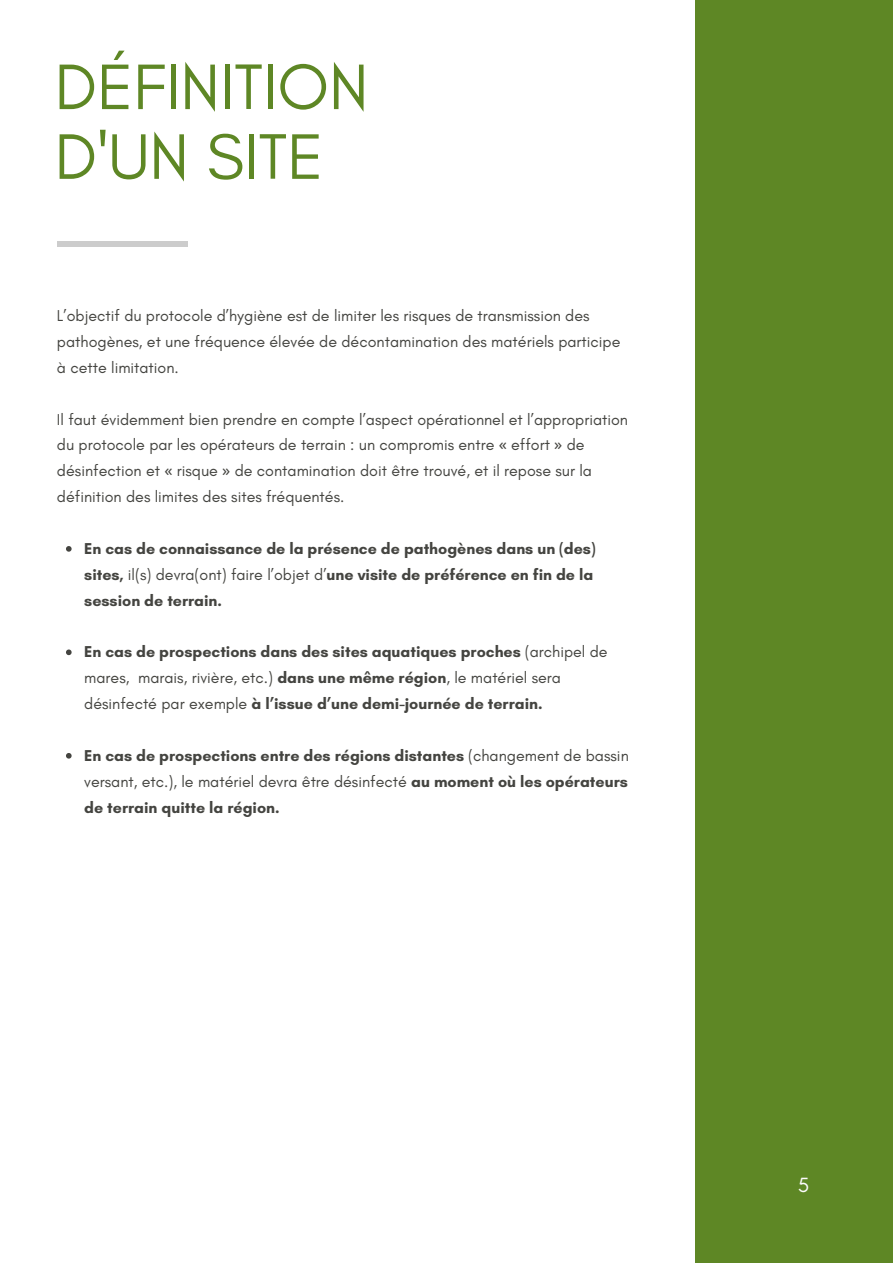
<style>
.page{position:relative;width:893px;height:1264px;background:#fff}
.page>*{position:absolute;margin:0;border:0;box-sizing:border-box;transform-origin:0 0}
.t1{font:65.4px/69.8px "Glacial Indifference";color:#5e8725}
.t2{font:21px "Glacial Indifference";color:#fcfbfc}
.t3{font:700 16.05px/25.8px "Glacial Indifference";color:#444440}
.t4{font:16.05px/25.8px "Glacial Indifference";color:#444440}
.s1{font-family:"Noto Sans"}
.s2{font-weight:400}
</style>
<div class="page">
<div style="left:57px;top:241px;width:130px;height:5px;background:#ccc"></div>
<svg style="left:66px;top:546px;width:6px;height:5px"></svg>
<svg style="left:66px;top:649px;width:6px;height:6px"></svg>
<svg style="left:66px;top:753px;width:6px;height:5px"></svg>
<div style="left:695px;top:0;width:197px;height:1262px;background:#5e8725"></div>
<h1 class="t1" style="left:55px;top:51px;width:315px">DÉFINITION<br>D'UN SITE</h1>
<p class="t4" style="left:57px;top:302px;width:565px">L’objectif du protocole d’hygiène est de limiter les risques de transmission des pathogènes, et une fréquence élevée de décontamination des matériels participe à cette limitation.</p>
<p class="t4" style="left:57px;top:406px;width:572px">Il faut évidemment bien prendre en compte l’aspect opérationnel et l’appropriation du protocole par les opérateurs de terrain : un compromis entre <span class="s1">«</span> effort <span class="s1">»</span> de désinfection et <span class="s1">«</span> risque <span class="s1">»</span> de contamination doit être trouvé, et il repose sur la définition des limites des sites fréquentés.</p>
<p class="t3" style="left:84px;top:535px;width:513px">En cas de connaissance de la présence de pathogènes dans un (des) sites, <span class="s2">il(s) devra(ont) faire l’objet d’</span>une visite de préférence en fin de la session de terrain.</p>
<p class="t3" style="left:84px;top:639px;width:525px">En cas de prospections dans des sites aquatiques proches <span class="s2">(archipel de mares, marais, rivière, etc.)</span> dans une même région<span class="s2">, le matériel sera désinfecté par exemple</span> à l’issue d’une demi-journée de terrain.</p>
<p class="t3" style="left:84px;top:742px;width:546px;text-align:justify">En cas de prospections entre des régions distantes <span class="s2">(changement de bassin versant, etc.), le matériel devra être désinfecté</span> au moment où les opérateurs de terrain quitte la région.</p>
<h2 class="t2" style="left:797px;top:1172px;width:13px">5</h2>
</div>
